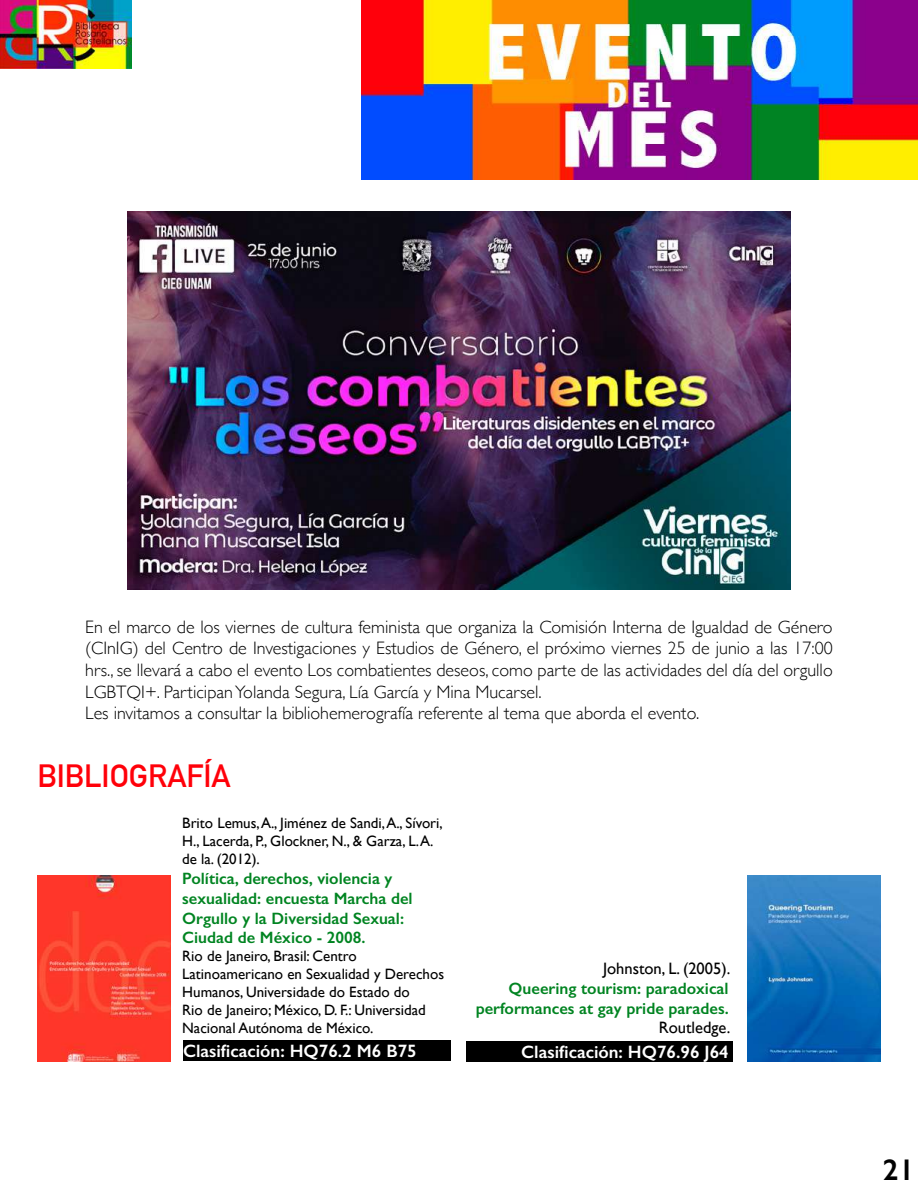
<style>
.page{position:relative;width:918px;height:1188px;background:#fff}
.page>*{position:absolute;margin:0;border:0;box-sizing:border-box;transform-origin:0 0}
.t1{font:700 31.5px "DIN Alternate";color:#ff0009}
.t2{font:600 30px "Gill Sans";color:#000}
.t3{font:300 18px/21.6px "Gill Sans";color:#000}
.t4{font:600 18px "Gill Sans";color:#fff}
.t5{font:600 16.5px/19.8px "Gill Sans";color:#008421}
.t6{font:16.5px "Gill Sans";color:#000}
.t7{font:15px/18px "Gill Sans";color:#000}
</style>
<div class="page">
<img style="left:0;top:0;width:132px;height:68px">
<img style="left:362px;top:0;width:556px;height:180px">
<img style="left:127px;top:212px;width:664px;height:377px">
<div style="left:183px;top:1040px;width:268px;height:21px;background:#000"></div>
<img style="left:38px;top:876px;width:133px;height:186px">
<img style="left:747px;top:875px;width:133px;height:186px">
<div style="left:466px;top:1041px;width:267px;height:21px;background:#000"></div>
<p class="t3" style="left:85px;top:615px;width:749px">En el marco de los viernes de cultura feminista que organiza la Comisión Interna de Igualdad de Género (CInIG) del Centro de Investigaciones y Estudios de Género, el próximo viernes 25 de junio a las 17:00 hrs., se llevará a cabo el evento Los combatientes deseos, como parte de las actividades del día del orgullo LGBTQI+. Participan Yolanda Segura, Lía García y Mina Mucarsel.<br>Les invitamos a consultar la bibliohemerografía referente al tema que aborda el evento.</p>
<h1 class="t1" style="left:38px;top:752px;width:195px">BIBLIOGRAFÍA</h1>
<p class="t7" style="left:182px;top:814px;width:262px">Brito Lemus, A., Jiménez de Sandi, A., Sívori,<br>H., Lacerda, P., Glockner, N., &amp; Garza, L. A. de la. (2012).</p>
<p class="t5" style="left:182px;top:868px;width:232px">Política, derechos, violencia y sexualidad: encuesta Marcha del<br>Orgullo y la Diversidad Sexual:<br>Ciudad de México - 2008.</p>
<p class="t7" style="left:182px;top:947px;width:263px">Rio de Janeiro, Brasil: Centro Latinoamericano en Sexualidad y Derechos Humanos, Universidade do Estado do<br>Rio de Janeiro; México, D. F.: Universidad Nacional Autónoma de México.</p>
<p class="t4" style="left:183px;top:1040px;width:235px">Clasificación: HQ76.2 M6 B75</p>
<p class="t6" style="left:603px;top:959px;width:129px">Johnston, L. (2005).</p>
<p class="t5" style="left:476px;top:978px;width:255px;text-align:right">Queering tourism: paradoxical performances at gay pride parades.</p>
<p class="t6" style="left:659px;top:1018px;width:73px">Routledge.</p>
<p class="t4" style="left:521px;top:1041px;width:209px">Clasificación: HQ76.96 J64</p>
<h2 class="t2" style="left:883px;top:1152px;width:33px">21</h2>
</div>
